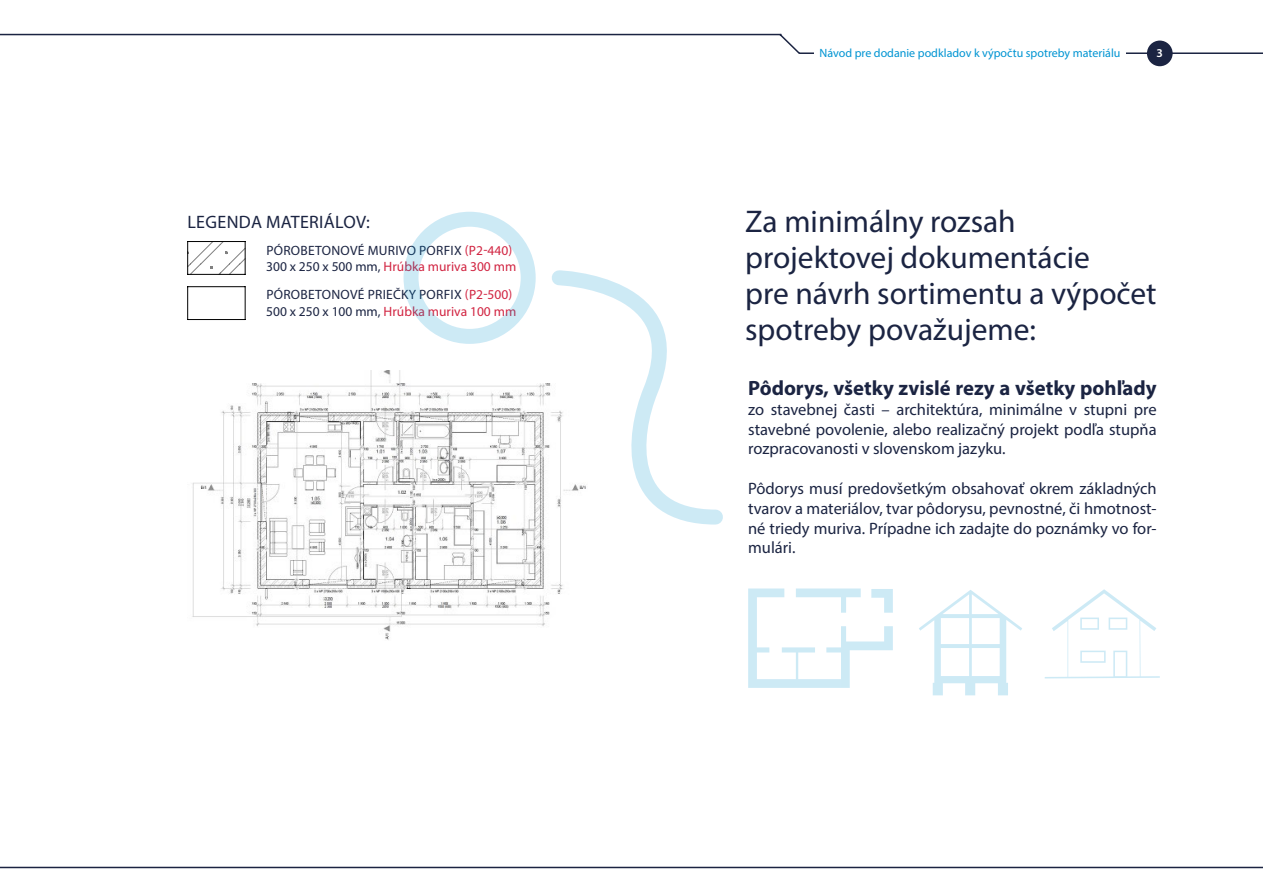
<style>
.page{position:relative;width:1263px;height:893px;background:#fff}
.page>*{position:absolute;margin:0;border:0;box-sizing:border-box;transform-origin:0 0}
.t1{font:31.5px/36.2px "Myriad Pro";color:#1b2442}
.t2{font:700 20.7px "Myriad Pro";color:#1b2442}
.t3{font:18px "Myriad Pro";letter-spacing:.02em;color:#1b2442}
.t4{font:16.5px/19.8px "Myriad Pro";color:#1b2442;text-align:justify}
.t5{font:13.5px/16.2px "Myriad Pro";letter-spacing:.01em;color:#1b2442}
.t6{font:12px "Myriad Pro";color:#0094d2}
.t7{font:600 12px "Myriad Pro";color:#fff}
.s1{color:#d12441}
</style>
<div class="page">
<svg style="left:0;top:33px;width:1263px;height:21px"></svg>
<hr style="left:0;top:867px;width:1263px;height:1px;background:#1b2442">
<div style="left:1147px;top:41px;width:26px;height:25px;background:#1b2442;border-radius:50%"></div>
<hr style="left:188px;top:319px;width:57px;height:1px;background:#000">
<hr style="left:245px;top:287px;width:1px;height:33px;background:#000">
<hr style="left:188px;top:286px;width:57px;height:1px;background:#000">
<hr style="left:187px;top:287px;width:1px;height:33px;background:#000">
<svg style="left:188px;top:242px;width:57px;height:32px"></svg>
<hr style="left:188px;top:274px;width:57px;height:1px;background:#000">
<hr style="left:245px;top:242px;width:1px;height:32px;background:#000">
<hr style="left:188px;top:241px;width:57px;height:1px;background:#000">
<hr style="left:187px;top:242px;width:1px;height:32px;background:#000">
<div style="left:814px;top:48px;width:312px;height:17px;background:#fff"></div>
<img style="left:192px;top:371px;width:371px;height:269px">
<svg style="left:748px;top:588px;width:145px;height:100px"></svg>
<svg style="left:919px;top:590px;width:103px;height:105px"></svg>
<svg style="left:1045px;top:589px;width:115px;height:89px"></svg>
<svg style="left:544px;top:270px;width:179px;height:262px"></svg>
<div style="left:403px;top:212px;width:133px;height:132px;border:15px solid #0094d1;border-radius:50%"></div>
<p class="t3" style="left:187px;top:211px;width:184px">LEGENDA MATERIÁLOV:</p>
<p class="t5" style="left:266px;top:242px;width:252px">PÓROBETONOVÉ MURIVO PORFIX <span class="s1">(P2-440)<br></span>300 x 250 x 500 mm, <span class="s1">Hrúbka muriva 300 mm</span></p>
<p class="t5" style="left:266px;top:287px;width:252px">PÓROBETONOVÉ PRIEČKY PORFIX <span class="s1">(P2-500)<br></span>500 x 250 x 100 mm, <span class="s1">Hrúbka muriva 100 mm</span></p>
<p class="t6" style="left:819px;top:45px;width:302px">Návod pre dodanie podkladov k výpočtu spotreby materiálu</p>
<p class="t7" style="left:1156px;top:45px;width:8px">3</p>
<h1 class="t1" style="left:745px;top:203px;width:413px">Za minimálny rozsah projektovej dokumentácie<br>pre návrh sortimentu a výpočet spotreby považujeme:</h1>
<p class="t2" style="left:748px;top:375px;width:410px">Pôdorys, všetky zvislé rezy a všetky pohľady</p>
<p class="t4" style="left:748px;top:399px;width:410px">zo stavebnej časti – architektúra, minimálne v stupni pre stavebné povolenie, alebo realizačný projekt podľa stupňa rozpracovanosti v slovenskom jazyku.</p>
<p class="t4" style="left:748px;top:478px;width:410px">Pôdorys musí predovšetkým obsahovať okrem základných tvarov a materiálov, tvar pôdorysu, pevnostné, či hmotnost&shy;né triedy muriva. Prípadne ich zadajte do poznámky vo for&shy;mulári.</p>
</div>
